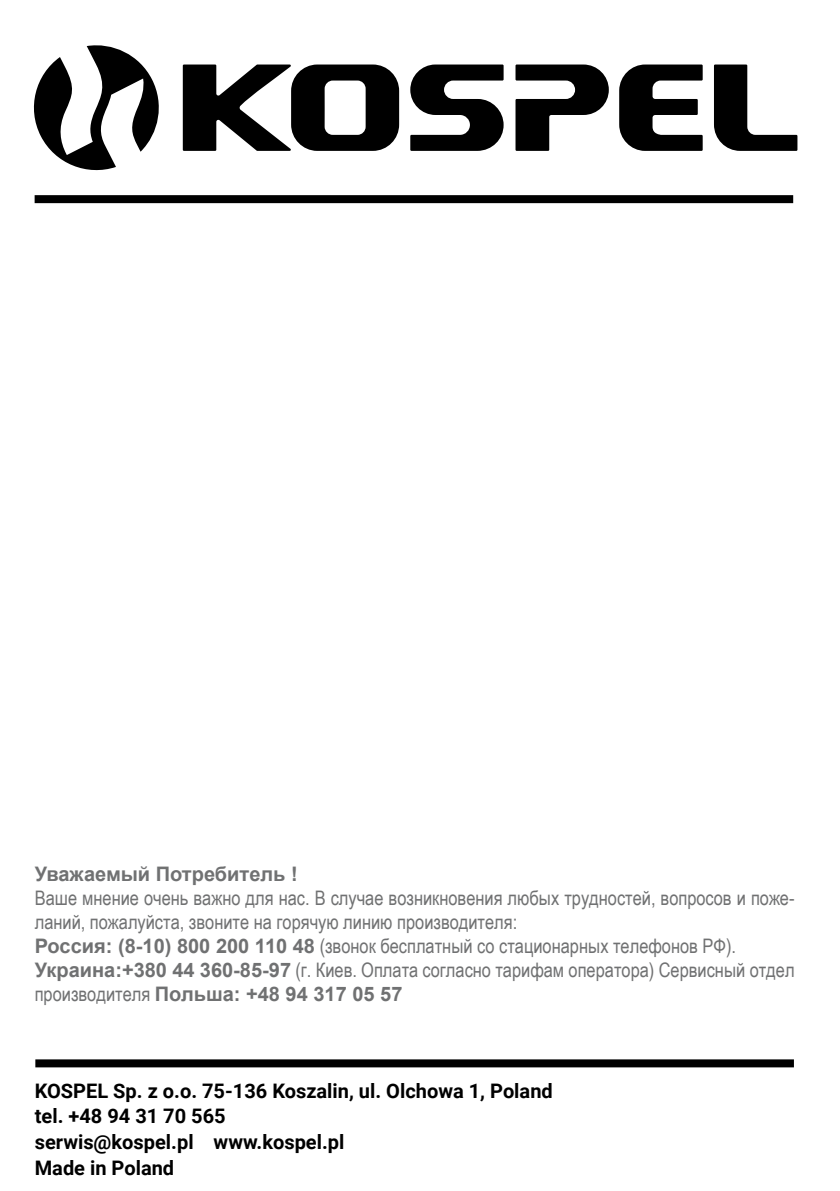
<style>
.page{position:relative;width:840px;height:1191px;background:#fff}
.page>*{position:absolute;margin:0;border:0;box-sizing:border-box;transform-origin:0 0}
.t1{font:20px/24px "Arial Narrow";color:#707172}
.t2{font:700 20px/25.6px "Roboto";color:#000}
.t3{font:700 20px "Arial";color:#707172}
.s1{font-family:"Arial";font-weight:700}
.s2{font-family:"Arial Narrow";font-weight:400}
</style>
<div class="page">
<div style="left:35px;top:1059px;width:758px;height:8px;background:#000"></div>
<svg style="left:34px;top:45px;width:125px;height:125px"></svg>
<svg style="left:410px;top:65px;width:93px;height:86px"></svg>
<svg style="left:515px;top:65px;width:93px;height:86px"></svg>
<svg style="left:714px;top:65px;width:83px;height:86px"></svg>
<svg style="left:619px;top:64px;width:83px;height:87px"></svg>
<svg style="left:183px;top:64px;width:216px;height:87px"></svg>
<div style="left:35px;top:195px;width:757px;height:8px;background:#000"></div>
<p class="t3" style="left:35px;top:860px;width:264px">Уважаемый Потребитель !</p>
<p class="t1" style="left:35px;top:885px;width:760px">Ваше мнение очень важно для нас. В случае возникновения любых трудностей, вопросов и поже&shy;ланий, пожалуйста, звоните на горячую линию производителя:<br><span class="s1">Россия: (8-10) 800 200 110 48</span> (звонок бесплатный со стационарных телефонов РФ).<br><span class="s1">Украина:+380 44 360-85-97</span> (г. Киев. Оплата согласно тарифам оператора) Сервисный отдел</p>
<p class="t3" style="left:35px;top:980px;width:369px"><span class="s2">производителя</span> Польша: +48 94 317 05 57</p>
<p class="t2" style="left:35px;top:1077px;width:519px">KOSPEL Sp. z o.o. 75-136 Koszalin, ul. Olchowa 1, Poland tel. +48 94 31 70 565<br>serwis@kospel.pl www.kospel.pl<br>Made in Poland</p>
</div>
